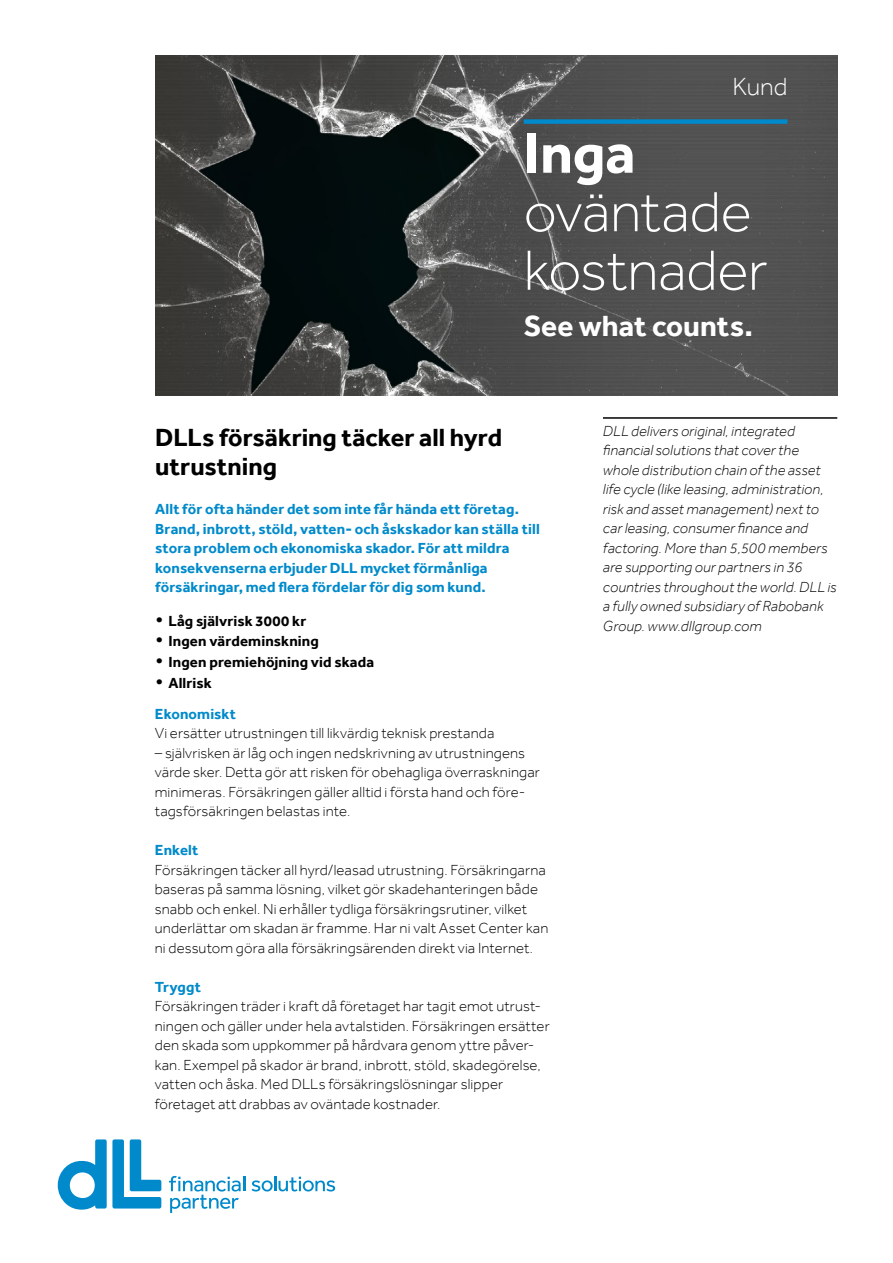
<style>
.page{position:relative;width:893px;height:1263px;background:#fff}
.page>*{position:absolute;margin:0;border:0;box-sizing:border-box;transform-origin:0 0}
.t1{font:300 58.5px/58.5px "Effra";letter-spacing:-.005em;color:#fff}
.t2{font:700 58.5px "Effra";color:#fff}
.t3{font:700 30px "Effra";color:#fff}
.t4{font:700 25.5px/29.2px "Effra";color:#000}
.t5{font:300 25.5px "Effra";color:#fff}
.t6{font:300 15px/19.5px "Effra";letter-spacing:.01em;color:#000}
.t7{font:italic 300 15px/19.5px "Effra";letter-spacing:.01em;color:#000}
.t8{font:700 15px/19.5px "Effra";letter-spacing:.01em;color:#008acb}
.t9{font:700 15px "Effra";letter-spacing:.01em;color:#000}
.s1{font-size:18px}
</style>
<div class="page">
<svg style="left:58px;top:1139px;width:103px;height:70px"></svg>
<svg style="left:252px;top:1176px;width:83px;height:15px"></svg>
<svg style="left:169px;top:1176px;width:76px;height:37px"></svg>
<img style="left:155px;top:56px;width:682px;height:340px">
<div style="left:524px;top:119px;width:263px;height:5px;background:#008acb"></div>
<hr style="left:603px;top:417px;width:234px;height:2px;background:#000">
<h3 class="t5" style="left:732px;top:72px;width:57px">Kund</h3>
<h1 class="t2" style="left:524px;top:118px;width:113px">Inga</h1>
<h1 class="t1" style="left:524px;top:182px;width:246px">oväntade kostnader</h1>
<h2 class="t3" style="left:524px;top:308px;width:231px">See what counts.</h2>
<p class="t7" style="left:603px;top:421px;width:235px">DLL delivers original, integrated financial solutions that cover the whole distribution chain of the asset life cycle (like leasing, administration, risk and asset management) next to car leasing, consumer finance and factoring. More than 5,500 members are supporting our partners in 36 countries throughout the world. DLL is a fully owned subsidiary of Rabobank</p>
<h3 class="t4" style="left:155px;top:422px;width:348px">DLLs försäkring täcker all hyrd utrustning</h3>
<p class="t8" style="left:155px;top:499px;width:386px">Allt för ofta händer det som inte får hända ett företag.<br>Brand, inbrott, stöld, vatten- och åskskador kan ställa till stora problem och ekonomiska skador. För att mildra konsekvenserna erbjuder DLL mycket förmånliga försäkringar, med flera fördelar för dig som kund.</p>
<p class="t9" style="left:156px;top:611px;width:152px"><span class="s1">•</span> Låg självrisk 3000 kr</p>
<p class="t7" style="left:603px;top:616px;width:160px">Group. www.dllgroup.com</p>
<p class="t9" style="left:156px;top:632px;width:165px"><span class="s1">•</span> Ingen värdeminskning</p>
<p class="t9" style="left:156px;top:653px;width:220px"><span class="s1">•</span> Ingen premiehöjning vid skada</p>
<p class="t9" style="left:156px;top:674px;width:58px"><span class="s1">•</span> Allrisk</p>
<p class="t8" style="left:155px;top:704px;width:83px">Ekonomiskt</p>
<p class="t6" style="left:155px;top:723px;width:341px">Vi ersätter utrustningen till likvärdig teknisk prestanda</p>
<p class="t6" style="left:155px;top:743px;width:387px">– självrisken är låg och ingen nedskrivning av utrustningens värde sker. Detta gör att risken för obehagliga överraskningar minimeras. Försäkringen gäller alltid i första hand och före&shy;tagsförsäkringen belastas inte.</p>
<p class="t8" style="left:155px;top:840px;width:45px">Enkelt</p>
<p class="t6" style="left:155px;top:860px;width:395px">Försäkringen täcker all hyrd/leasad utrustning. Försäkringarna baseras på samma lösning, vilket gör skadehanteringen både snabb och enkel. Ni erhåller tydliga försäkringsrutiner, vilket underlättar om skadan är framme. Har ni valt Asset Center kan ni dessutom göra alla försäkringsärenden direkt via Internet.</p>
<p class="t8" style="left:155px;top:977px;width:48px">Tryggt</p>
<p class="t6" style="left:155px;top:996px;width:396px">Försäkringen träder i kraft då företaget har tagit emot utrust&shy;ningen och gäller under hela avtalstiden. Försäkringen ersätter den skada som uppkommer på hårdvara genom yttre påver&shy;kan. Exempel på skador är brand, inbrott, stöld, skadegörelse, vatten och åska. Med DLLs försäkringslösningar slipper företaget att drabbas av oväntade kostnader.</p>
</div>
